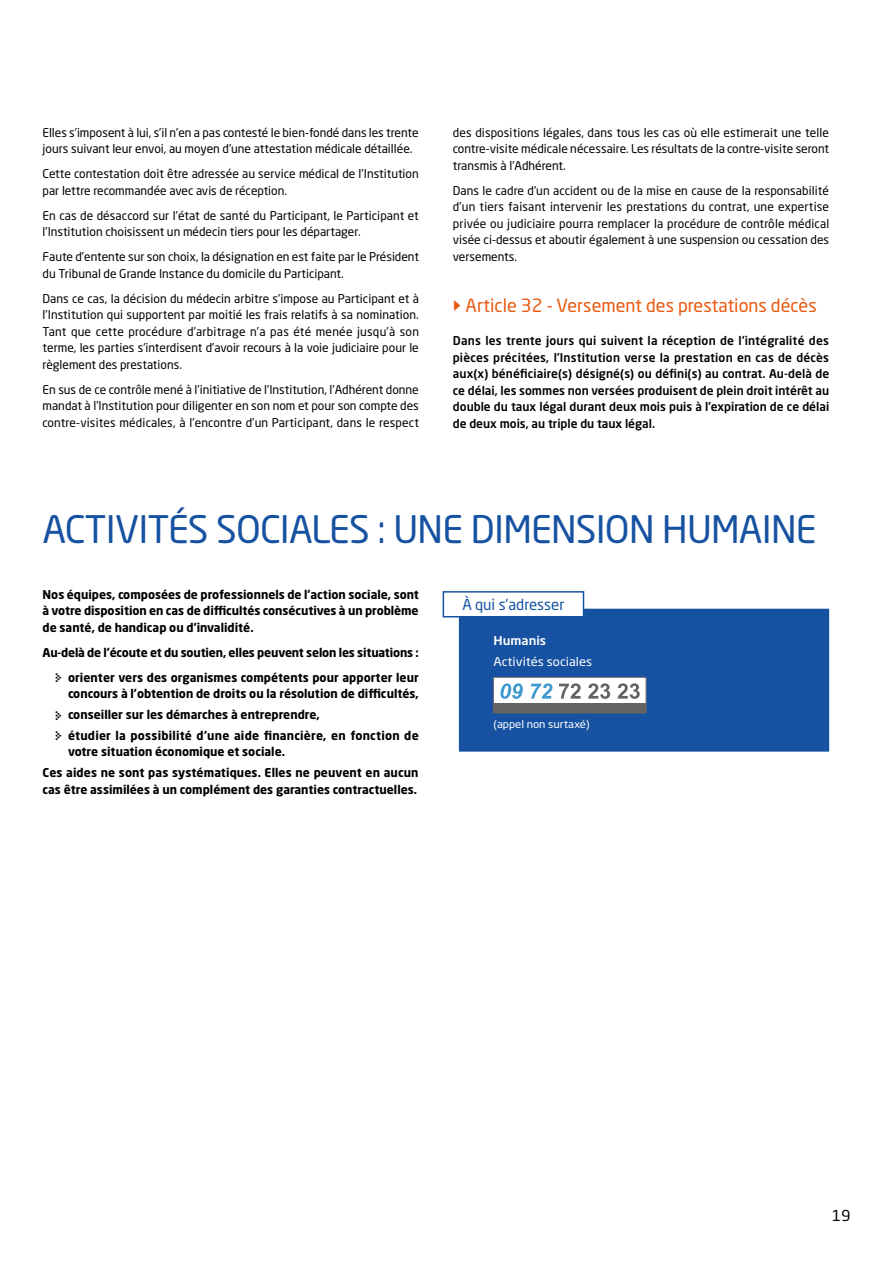
<style>
.page{position:relative;width:893px;height:1263px;background:#fff}
.page>*{position:absolute;margin:0;border:0;box-sizing:border-box;transform-origin:0 0}
.t1{font:37.5px "Neo Sans Std";letter-spacing:-.02em;color:#1652a1}
.t2{font:18px "Neo Sans Std";color:#ea5810}
.t3{font:15px "Neo Sans Std";color:#1652a1}
.t4{font:15px "Neo Sans Std";color:#000}
.t5{font:12px/16.5px "Neo Sans Std";color:#000}
.t6{font:700 12px/20.7px "Neo Sans Std";color:#000}
.t7{font:500 12px/16.5px "Neo Sans Std";color:#000;text-align:justify}
.t8{font:12px "Neo Sans Std";color:#fff;scale:1.08 1}
.t9{font:500 12px "Neo Sans Std";color:#fff;scale:1.08 1}
.t10{font:10.5px "Neo Sans Std";color:#fff;scale:1.08 1}
.s1{font-family:"Simple Direction Arrows"}
.s2{font-family:"Simple Direction Arrows";font-weight:400;font-size:15px}
</style>
<div class="page">
<div style="left:459px;top:609px;width:370px;height:143px;background:#1652a1"></div>
<div style="left:443px;top:592px;width:140px;height:25px;background:#fff"></div>
<div style="left:443px;top:591px;width:141px;height:26px;border:2px solid #1652a1"></div>
<div style="left:493px;top:677px;width:153px;height:36px;background:#fff;border:1px solid #646363"></div>
<div style="left:493px;top:703px;width:153px;height:10px;background:#646363"></div>
<svg style="left:500px;top:683px;width:23px;height:16px"></svg>
<svg style="left:531px;top:683px;width:21px;height:16px"></svg>
<svg style="left:559px;top:683px;width:22px;height:16px"></svg>
<svg style="left:588px;top:683px;width:22px;height:16px"></svg>
<svg style="left:618px;top:683px;width:22px;height:16px"></svg>
<p class="t5" style="left:43px;top:124px;width:378px">Elles s’imposent à lui, s’il n’en a pas contesté le bien-fondé dans les trente jours suivant leur envoi, au moyen d’une attestation médicale détaillée.</p>
<p class="t5" style="left:43px;top:165px;width:378px">Cette contestation doit être adressée au service médical de l’Institution par lettre recommandée avec avis de réception.</p>
<p class="t5" style="left:43px;top:207px;width:378px">En cas de désaccord sur l’état de santé du Participant, le Participant et l’Institution choisissent un médecin tiers pour les départager.</p>
<p class="t5" style="left:43px;top:248px;width:378px">Faute d’entente sur son choix, la désignation en est faite par le Président du Tribunal de Grande Instance du domicile du Participant.</p>
<p class="t5" style="left:43px;top:290px;width:378px;text-align:justify">Dans ce cas, la décision du médecin arbitre s’impose au Participant et à l’Institution qui supportent par moitié les frais relatifs à sa nomination.<br>Tant que cette procédure d’arbitrage n’a pas été menée jusqu’à son terme, les parties s’interdisent d’avoir recours à la voie judiciaire pour le règlement des prestations.</p>
<p class="t5" style="left:43px;top:381px;width:378px;text-align:justify">En sus de ce contrôle mené à l’initiative de l’Institution, l’Adhérent donne mandat à l’Institution pour diligenter en son nom et pour son compte des contre-visites médicales, à l’encontre d’un Participant, dans le respect</p>
<p class="t5" style="left:453px;top:124px;width:378px;text-align:justify">des dispositions légales, dans tous les cas où elle estimerait une telle contre-visite médicale nécessaire. Les résultats de la contre-visite seront transmis à l’Adhérent.</p>
<p class="t5" style="left:453px;top:182px;width:378px;text-align:justify">Dans le cadre d’un accident ou de la mise en cause de la responsabilité d’un tiers faisant intervenir les prestations du contrat, une expertise privée ou judiciaire pourra remplacer la procédure de contrôle médical visée ci-dessus et aboutir également à une suspension ou cessation des versements.</p>
<h2 class="t2" style="left:453px;top:294px;width:365px"><span class="s1">g</span> Article 32 - Versement des prestations décès</h2>
<p class="t7" style="left:453px;top:332px;width:378px">Dans les trente jours qui suivent la réception de l’intégralité des pièces précitées, l’Institution verse la prestation en cas de décès aux(x) bénéficiaire(s) désigné(s) ou défini(s) au contrat. Au-delà de ce délai, les sommes non versées produisent de plein droit intérêt au double du taux légal durant deux mois puis à l’expiration de ce délai de deux mois, au triple du taux légal.</p>
<h1 class="t1" style="left:43px;top:506px;width:775px">ACTIVITÉS SOCIALES : UNE DIMENSION HUMAINE</h1>
<p class="t6" style="left:43px;top:586px;width:378px;line-height:16.5px;text-align:justify">Nos équipes, composées de professionnels de l’action sociale, sont à votre disposition en cas de difficultés consécutives à un problème de santé, de handicap ou d’invalidité.</p>
<p class="t6" style="left:43px;top:639px;width:378px;line-height:25px;text-align:right">Au-delà de l’écoute et du soutien, elles peuvent selon les situations : <span class="s2">w</span> orienter vers des organismes compétents pour apporter leur</p>
<p class="t6" style="left:55px;top:683px;width:365px;text-indent:13px">concours à l’obtention de droits ou la résolution de difficultés, <span class="s2">w</span> conseiller sur les démarches à entreprendre,<br><span class="s2">w</span> étudier la possibilité d’une aide financière, en fonction de</p>
<p class="t6" style="left:43px;top:741px;width:378px;text-indent:26px">votre situation économique et sociale.<br>Ces aides ne sont pas systématiques. Elles ne peuvent en aucun</p>
<p class="t6" style="left:43px;top:778px;width:376px">cas être assimilées à un complément des garanties contractuelles.</p>
<p class="t3" style="left:462px;top:595px;width:104px">À qui s’adresser</p>
<p class="t9" style="left:494px;top:633px;width:50px">Humanis</p>
<p class="t8" style="left:494px;top:654px;width:93px">Activités sociales</p>
<p class="t10" style="left:494px;top:718px;width:90px">(appel non surtaxé)</p>
<p class="t4" style="left:832px;top:1206px;width:20px">19</p>
</div>
